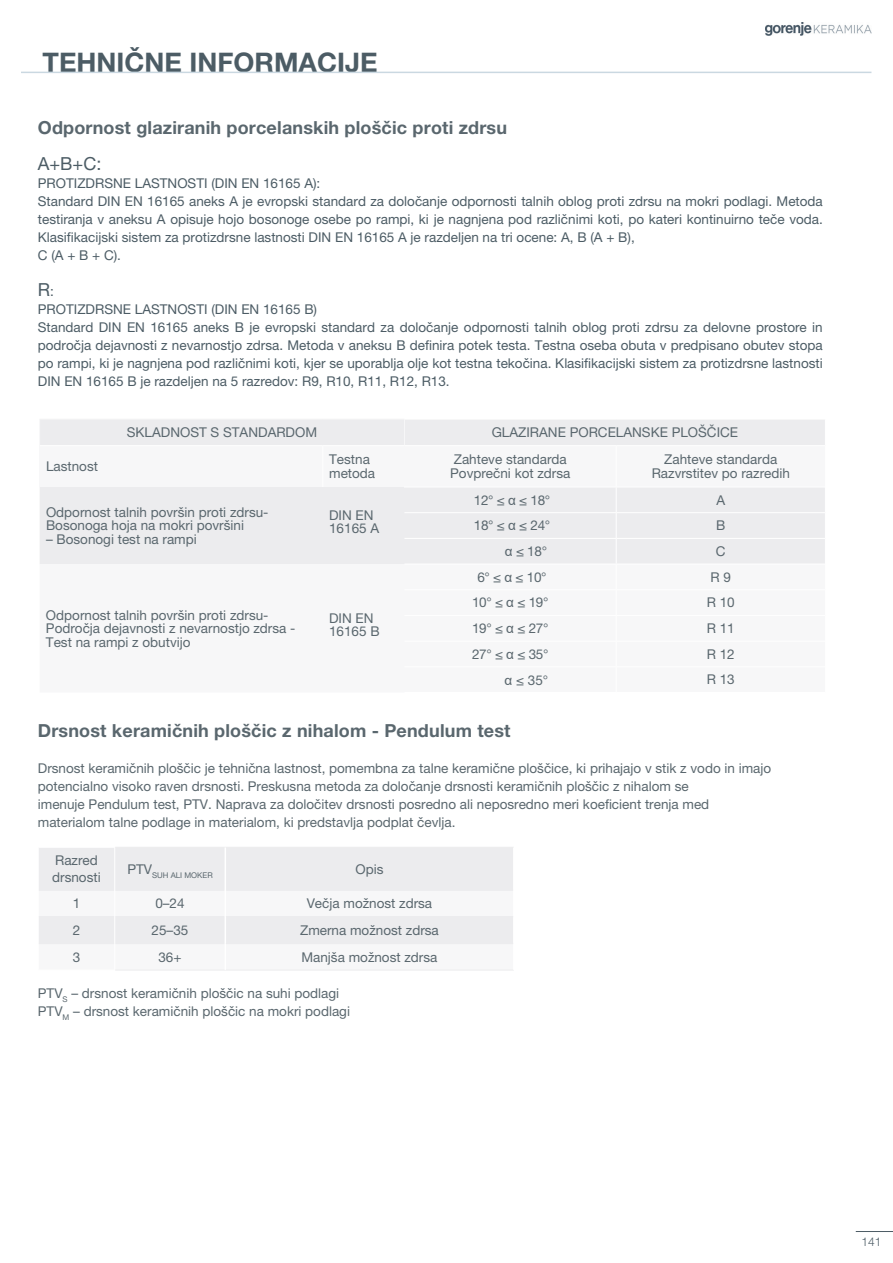
<style>
.page{position:relative;width:893px;height:1263px;background:#fff}
.page>*{position:absolute;margin:0;border:0;box-sizing:border-box;transform-origin:0 0}
.t1{font:700 27px "Helvetica Neue LT Pro";color:#4c5c65}
.t2{font:700 18px "Helvetica Neue LT Pro";letter-spacing:.01em;color:#5a676e}
.t3{font:18px "Helvetica Neue LT Pro";color:#4c5c65}
.t4{font:13.5px/13.5px "Helvetica Neue LT Pro";color:#5a676e}
.t5{font:13.5px/18px "Helvetica Neue LT Pro";color:#4c5c65}
.t6{font:300 12px "Helvetica Neue LT Pro";color:#4c5c65}
.t7{font:7.8px "Helvetica Neue LT Pro";color:#5a676e}
.s1{font-size:13.5px}
.s2{font-family:"Arial"}
</style>
<div class="page">
<hr style="left:856px;top:1231px;width:37px;height:1px;background:#4c5c65">
<img style="left:765px;top:23px;width:107px;height:13px">
<hr style="left:21px;top:72px;width:850px;height:1px;background:#cad8e1">
<div style="left:39px;top:848px;width:474px;height:41px;background:#ececee"></div>
<hr style="left:39px;top:889px;width:75px;height:2px;background:#ececee">
<hr style="left:115px;top:889px;width:110px;height:2px;background:#ececee">
<hr style="left:226px;top:889px;width:287px;height:2px;background:#ececee">
<hr style="left:115px;top:847px;width:110px;height:1px;background:#ececee">
<hr style="left:225px;top:847px;width:289px;height:1px;background:#ececee">
<hr style="left:115px;top:970px;width:110px;height:1px;background:#ececee">
<hr style="left:225px;top:970px;width:289px;height:1px;background:#ececee">
<hr style="left:513px;top:847px;width:1px;height:43px;background:#fff">
<hr style="left:114px;top:848px;width:1px;height:42px;background:#fff">
<hr style="left:225px;top:847px;width:1px;height:43px;background:#fff">
<svg style="left:39px;top:916px;width:474px;height:54px"></svg>
<div style="left:40px;top:420px;width:785px;height:25px;background:#ececee"></div>
<div style="left:40px;top:487px;width:785px;height:77px;background:#ececee"></div>
<svg style="left:404px;top:420px;width:1px;height:25px"></svg>
<hr style="left:404px;top:446px;width:1px;height:41px;background:#f7f7f8">
<hr style="left:39px;top:419px;width:284px;height:1px;background:#f7f7f8">
<hr style="left:323px;top:419px;width:81px;height:1px;background:#f7f7f8">
<hr style="left:39px;top:446px;width:1px;height:41px;background:#f7f7f8">
<hr style="left:404px;top:487px;width:212px;height:1px;background:#fff">
<hr style="left:616px;top:487px;width:209px;height:1px;background:#fff">
<hr style="left:404px;top:512px;width:212px;height:1px;background:#fff">
<hr style="left:616px;top:512px;width:209px;height:1px;background:#fff">
<hr style="left:404px;top:538px;width:212px;height:1px;background:#fff">
<hr style="left:616px;top:538px;width:209px;height:1px;background:#fff">
<svg style="left:616px;top:488px;width:1px;height:76px"></svg>
<h1 class="t1" style="left:43px;top:45px;width:336px">TEHNIČNE INFORMACIJE</h1>
<h2 class="t2" style="left:38px;top:116px;width:471px">Odpornost glaziranih porcelanskih ploščic proti zdrsu</h2>
<h2 class="t3" style="left:38px;top:152px;width:65px">A+B+C:</h2>
<p class="t5" style="left:38px;top:174px;width:786px">PROTIZDRSNE LASTNOSTI (DIN EN 16165 A):<br>Standard DIN EN 16165 aneks A je evropski standard za določanje odpornosti talnih oblog proti zdrsu na mokri podlagi. Metoda testiranja v aneksu A opisuje hojo bosonoge osebe po rampi, ki je nagnjena pod različnimi koti, po kateri kontinuirno teče voda.<br>Klasifikacijski sistem za protizdrsne lastnosti DIN EN 16165 A je razdeljen na tri ocene: A, B (A + B),<br>C (A + B + C).</p>
<h2 class="t3" style="left:38px;top:278px;width:18px">R<span class="s1">:</span></h2>
<p class="t5" style="left:38px;top:300px;width:786px">PROTIZDRSNE LASTNOSTI (DIN EN 16165 B)<br>Standard DIN EN 16165 aneks B je evropski standard za določanje odpornosti talnih oblog proti zdrsu za delovne prostore in področja dejavnosti z nevarnostjo zdrsa. Metoda v aneksu B definira potek testa. Testna oseba obuta v predpisano obutev stopa po rampi, ki je nagnjena pod različnimi koti, kjer se uporablja olje kot testna tekočina. Klasifikacijski sistem za protizdrsne lastnosti DIN EN 16165 B je razdeljen na 5 razredov: R9, R10, R11, R12, R13.</p>
<p class="t4" style="left:127px;top:425px;width:192px">SKLADNOST S STANDARDOM</p>
<p class="t4" style="left:492px;top:425px;width:248px">GLAZIRANE PORCELANSKE PLOŠČICE</p>
<p class="t4" style="left:46px;top:459px;width:54px">Lastnost</p>
<p class="t4" style="left:329px;top:453px;width:48px">Testna metoda</p>
<p class="t4" style="left:450px;top:453px;width:122px">Zahteve standarda<br>Povprečni kot zdrsa</p>
<p class="t4" style="left:652px;top:453px;width:140px;text-align:center">Zahteve standarda<br>Razvrstitev po razredih</p>
<p class="t4" style="left:46px;top:505px;width:224px">Odpornost talnih površin proti zdrsu-<br>Bosonoga hoja na mokri površini</p>
<p class="t4" style="left:46px;top:532px;width:152px">– Bosonogi test na rampi</p>
<p class="t4" style="left:474px;top:493px;width:78px">12° ≤ <span class="s2">α</span> ≤ 18°</p>
<p class="t4" style="left:716px;top:493px;width:10px">A</p>
<p class="t4" style="left:474px;top:519px;width:78px">18° ≤ <span class="s2">α</span> ≤ 24°</p>
<p class="t4" style="left:716px;top:519px;width:11px">B</p>
<p class="t4" style="left:505px;top:544px;width:44px"><span class="s2">α</span> ≤ 18°</p>
<p class="t4" style="left:716px;top:544px;width:11px">C</p>
<p class="t4" style="left:329px;top:508px;width:52px">DIN EN<br>16165 A</p>
<p class="t4" style="left:46px;top:608px;width:251px">Odpornost talnih površin proti zdrsu-<br>Področja dejavnosti z nevarnostjo zdrsa -<br>Test na rampi z obutvijo</p>
<p class="t4" style="left:329px;top:611px;width:52px">DIN EN<br>16165 B</p>
<p class="t4" style="left:477px;top:570px;width:71px">6° ≤ <span class="s2">α</span> ≤ 10°</p>
<p class="t4" style="left:710px;top:570px;width:22px">R 9</p>
<p class="t4" style="left:472px;top:596px;width:78px">10° ≤ <span class="s2">α</span> ≤ 19°</p>
<p class="t4" style="left:707px;top:596px;width:30px">R 10</p>
<p class="t4" style="left:472px;top:621px;width:78px">19° ≤ <span class="s2">α</span> ≤ 27°</p>
<p class="t4" style="left:707px;top:621px;width:30px">R 11</p>
<p class="t4" style="left:472px;top:647px;width:78px">27° ≤ <span class="s2">α</span> ≤ 35°</p>
<p class="t4" style="left:707px;top:647px;width:30px">R 12</p>
<p class="t4" style="left:505px;top:673px;width:45px"><span class="s2">α</span> ≤ 35°</p>
<p class="t4" style="left:707px;top:673px;width:30px">R 13</p>
<h2 class="t2" style="left:38px;top:719px;width:474px">Drsnost keramičnih ploščic z nihalom - Pendulum test</h2>
<p class="t4" style="left:38px;top:759px;width:735px;line-height:18px">Drsnost keramičnih ploščic je tehnična lastnost, pomembna za talne keramične ploščice, ki prihajajo v stik z vodo in imajo potencialno visoko raven drsnosti. Preskusna metoda za določanje drsnosti keramičnih ploščic z nihalom se<br>imenuje Pendulum test, PTV. Naprava za določitev drsnosti posredno ali neposredno meri koeficient trenja med materialom talne podlage in materialom, ki predstavlja podplat čevlja.</p>
<p class="t4" style="left:52px;top:852px;width:50px;line-height:16.2px">Razred drsnosti</p>
<p class="t7" style="left:127px;top:870px;width:87px"><sup>PTV</sup>SUH ALI MOKER</p>
<p class="t4" style="left:355px;top:862px;width:30px">Opis</p>
<p class="t4" style="left:73px;top:896px;width:9px">1</p>
<p class="t4" style="left:155px;top:896px;width:31px">0–24</p>
<p class="t4" style="left:307px;top:896px;width:127px">Večja možnost zdrsa</p>
<p class="t4" style="left:73px;top:923px;width:9px">2</p>
<p class="t4" style="left:152px;top:923px;width:38px">25–35</p>
<p class="t4" style="left:300px;top:923px;width:140px">Zmerna možnost zdrsa</p>
<p class="t4" style="left:73px;top:950px;width:9px">3</p>
<p class="t4" style="left:158px;top:950px;width:25px">36+</p>
<p class="t4" style="left:301px;top:950px;width:137px">Manjša možnost zdrsa</p>
<p class="t4" style="left:38px;top:984px;width:314px;line-height:18px">PTV<sub>S</sub> – drsnost keramičnih ploščic na suhi podlagi<br>PTV<sub>M</sub> – drsnost keramičnih ploščic na mokri podlagi</p>
<p class="t6" style="left:861px;top:1234px;width:22px">141</p>
</div>
